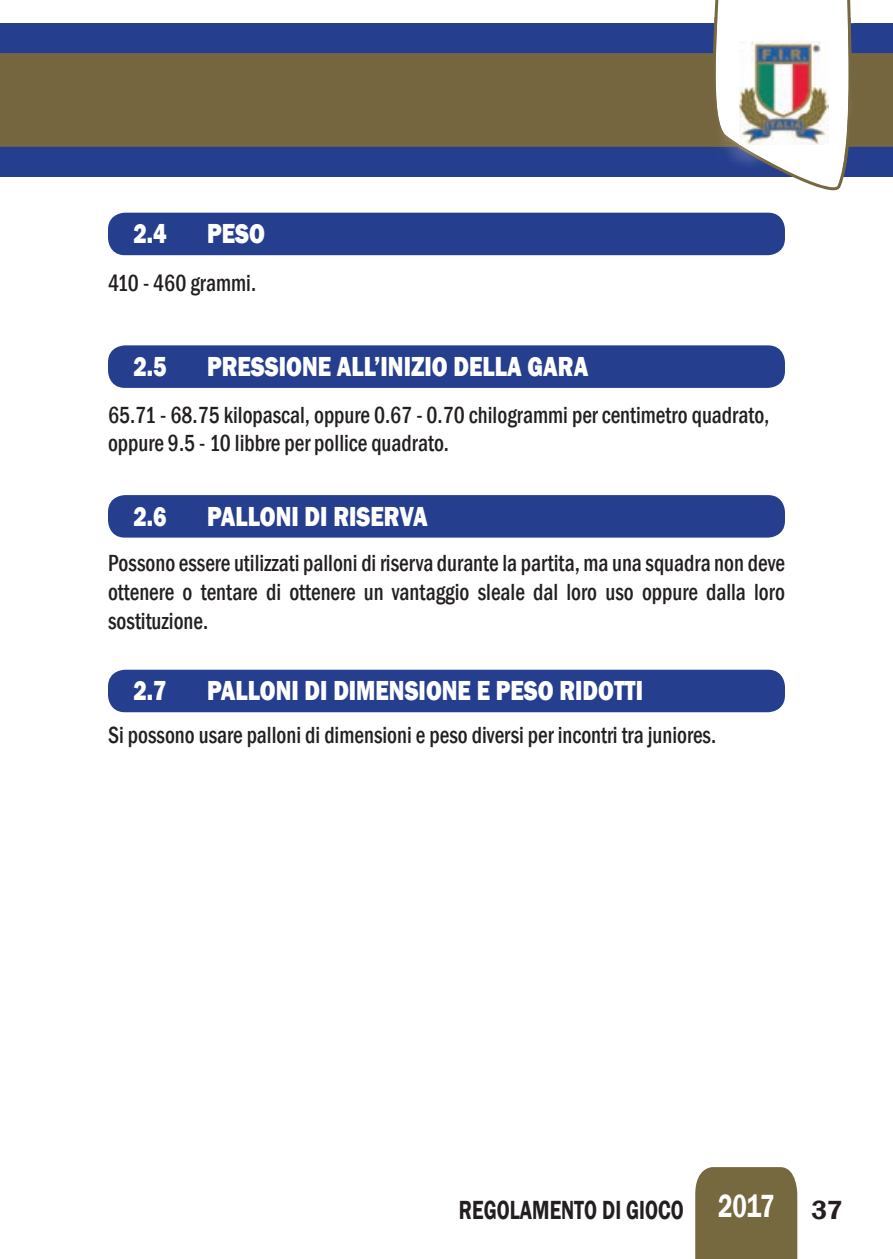
<style>
.page{position:relative;width:893px;height:1259px;background:#fff}
.page>*{position:absolute;margin:0;border:0;box-sizing:border-box;transform-origin:0 0}
.t1{font:800 28.2px "Franklin Gothic";color:#fff;scale:.81 1}
.t2{font:600 27px "Franklin Gothic";color:#231f20;scale:.75 1}
.t3{font:500 condensed 24px/28.8px "Franklin Gothic";color:#231f20;scale:.9 1}
.s1{font-size:33px;color:#fff}
</style>
<div class="page">
<div style="left:0;top:23px;width:893px;height:153px;background:#253f8e"></div>
<div style="left:0;top:55px;width:893px;height:90px;background:#75663f"></div>
<hr style="left:0;top:53px;width:893px;height:3px;background:#76683f">
<hr style="left:0;top:144px;width:893px;height:3px;background:#76683f">
<div style="left:695px;top:1167px;width:102px;height:92px;background:#76683f"></div>
<svg style="left:707px;top:0;width:149px;height:191px"></svg>
<img style="left:714px;top:17px;width:137px;height:152px">
<img style="left:740px;top:41px;width:88px;height:103px">
<div style="left:108px;top:213px;width:677px;height:42px;background:#253f8e;border-radius:17px"></div>
<div style="left:108px;top:345px;width:677px;height:43px;background:#253f8e;border-radius:17px"></div>
<div style="left:108px;top:495px;width:677px;height:42px;background:#253f8e;border-radius:17px"></div>
<div style="left:108px;top:669px;width:677px;height:43px;background:#253f8e;border-radius:17px"></div>
<p class="t1" style="left:134px;top:216px;width:42px">2.4</p>
<p class="t1" style="left:207px;top:216px;width:73px">PESO</p>
<p class="t3" style="left:108px;top:268px;width:166px">410 - 460 grammi.</p>
<p class="t1" style="left:134px;top:348px;width:42px">2.5</p>
<p class="t1" style="left:207px;top:348px;width:472px">PRESSIONE ALL’INIZIO DELLA GARA</p>
<p class="t3" style="left:108px;top:400px;width:736px">65.71 - 68.75 kilopascal, oppure 0.67 - 0.70 chilogrammi per centimetro quadrato, oppure 9.5 - 10 libbre per pollice quadrato.</p>
<p class="t1" style="left:134px;top:498px;width:42px">2.6</p>
<p class="t1" style="left:207px;top:498px;width:274px">PALLONI DI RISERVA</p>
<p class="t3" style="left:108px;top:549px;width:754px;text-align:justify">Possono essere utilizzati palloni di riserva durante la partita, ma una squadra non deve ottenere o tentare di ottenere un vantaggio sleale dal loro uso oppure dalla loro sostituzione.</p>
<p class="t1" style="left:134px;top:672px;width:42px">2.7</p>
<p class="t1" style="left:207px;top:672px;width:540px">PALLONI DI DIMENSIONE E PESO RIDOTTI</p>
<p class="t3" style="left:108px;top:720px;width:677px">Si possono usare palloni di dimensioni e peso diversi per incontri tra juniores.</p>
<p class="t2" style="left:459px;top:1193px;width:513px">REGOLAMENTO DI GIOCO <span class="s1">2017</span> 37</p>
</div>
